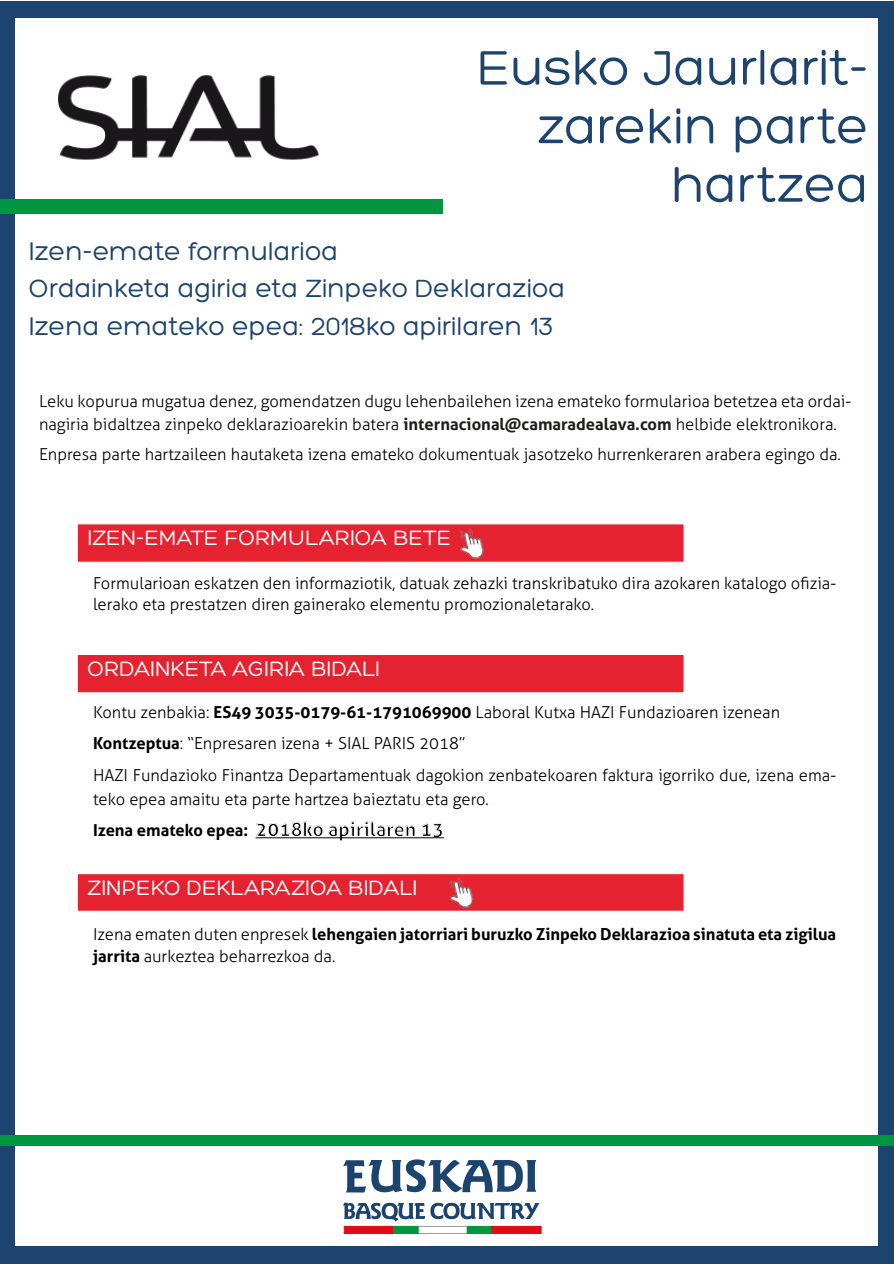
<style>
.page{position:relative;width:894px;height:1264px;background:#fff}
.page>*{position:absolute;margin:0;border:0;box-sizing:border-box;transform-origin:0 0}
.t1{font:52.5px/58.5px "Hero";color:#1d436f;text-align:right}
.t2{font:27px/37.5px "Hero";color:#1d436f}
.t3{font:22.5px "Hero";color:#fff}
.t4{font:700 19.5px "Aller";color:#000}
.t5{font:300 16.5px/31.5px "Aller";color:#000}
.t6{font:700 16.5px/22.5px "Aller";color:#000}
.s1{font-weight:700;color:#1d1d1b}
.s2{font-weight:700}
.s3{font-size:16.5px}
.s4{font-weight:300}
</style>
<div class="page">
<div style="left:0;top:2px;width:893px;height:1261px;background:#1d436f"></div>
<div style="left:15px;top:18px;width:861px;height:1227px;background:#fff"></div>
<div style="left:0;top:199px;width:443px;height:15px;background:#009640"></div>
<div style="left:0;top:1134px;width:893px;height:10px;background:#009640"></div>
<div style="left:77px;top:523px;width:607px;height:39px;background:#e5222f;border:1px solid #fff"></div>
<div style="left:77px;top:873px;width:607px;height:38px;background:#e5222f;border:1px solid #fff"></div>
<svg style="left:256px;top:838px;width:159px;height:1px"></svg>
<hr style="left:255px;top:837px;width:189px;height:1px;background:#000">
<svg style="left:343px;top:1202px;width:198px;height:31px"></svg>
<svg style="left:343px;top:1159px;width:193px;height:33px"></svg>
<div style="left:77px;top:654px;width:607px;height:38px;background:#e5222f;border:1px solid #fff"></div>
<img style="left:448px;top:523px;width:65px;height:40px">
<img style="left:438px;top:873px;width:65px;height:39px">
<img style="left:58px;top:75px;width:261px;height:85px">
<h1 class="t1" style="left:476px;top:39px;width:393px">Eusko Jaurlarit&shy;zarekin parte hartzea</h1>
<h2 class="t2" style="left:29px;top:232px;width:537px">Izen-emate formularioa<br>Ordainketa agiria eta Zinpeko Deklarazioa<br>Izena emateko epea: 2018ko apirilaren 13</h2>
<p class="t5" style="left:39px;top:390px;width:813px;line-height:22.5px">Leku kopurua mugatua denez, gomendatzen dugu lehenbailehen izena emateko formularioa betetzea eta ordai&shy;nagiria bidaltzea zinpeko deklarazioarekin batera <span class="s1">internacional@camaradealava.com</span> helbide elektronikora.</p>
<p class="t5" style="left:39px;top:438px;width:803px">Enpresa parte hartzaileen hautaketa izena emateko dokumentuak jasotzeko hurrenkeraren arabera egingo da.</p>
<h3 class="t3" style="left:87px;top:526px;width:365px">IZEN-EMATE FORMULARIOA BETE</h3>
<p class="t5" style="left:93px;top:572px;width:744px;line-height:21px">Formularioan eskatzen den informaziotik, datuak zehazki transkribatuko dira azokaren katalogo ofizia&shy;lerako eta prestatzen diren gainerako elementu promozionaletarako.</p>
<h3 class="t3" style="left:87px;top:657px;width:294px">ORDAINKETA AGIRIA BIDALI</h3>
<p class="t5" style="left:93px;top:696px;width:744px">Kontu zenbakia: <span class="s2">ES49 3035-0179-61-1791069900</span> Laboral Kutxa HAZI Fundazioaren izenean<br><span class="s2">Kontzeptua</span>: “Enpresaren izena + SIAL PARIS 2018”<br>HAZI Fundazioko Finantza Departamentuak dagokion zenbatekoaren faktura igorriko due, izena ema-</p>
<p class="t5" style="left:93px;top:783px;width:397px">teko epea amaitu eta parte hartzea baieztatu eta gero.</p>
<p class="t4" style="left:93px;top:817px;width:352px"><span class="s3">Izena emateko epea:</span> 2018ko apirilaren 13</p>
<h3 class="t3" style="left:87px;top:876px;width:331px">ZINPEKO DEKLARAZIOA BIDALI</h3>
<p class="t6" style="left:93px;top:922px;width:744px"><span class="s4">Izena ematen duten enpresek</span> lehengaien jatorriari buruzko Zinpeko Deklarazioa sinatuta eta zigilua jarrita <span class="s4">aurkeztea beharrezkoa da.</span></p>
</div>
